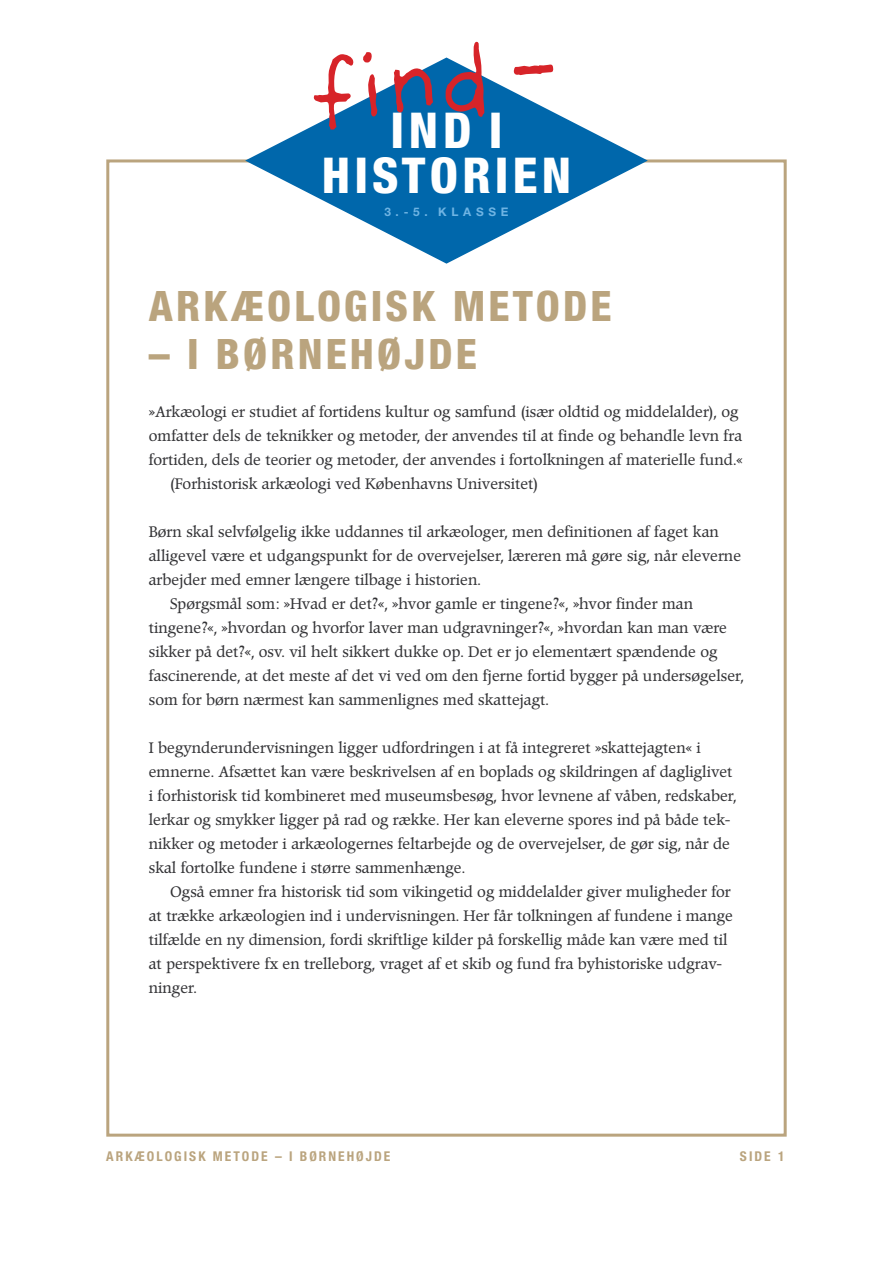
<style>
.page{position:relative;width:893px;height:1263px;background:#fff}
.page>*{position:absolute;margin:0;border:0;box-sizing:border-box;transform-origin:0 0}
.t1{font:100.65px "Providence Sans";color:#d72429}
.t2{font:800 condensed 49.5px/45.6px "Helvetica Neue";letter-spacing:.085em;color:#fff;text-align:center}
.t3{font:800 condensed 42px "Helvetica Neue";letter-spacing:.075em;color:#baa47e}
.t4{font:15px/24px "Poppl Pontifex BE";color:#323235}
.t5{font:700 condensed 13.5px "Helvetica Neue";letter-spacing:.15em;color:#baa47e}
.t6{font:700 11.85px "Helvetica Neue";letter-spacing:.4em;color:#6fb4e3}
</style>
<div class="page">
<svg style="left:245px;top:58px;width:403px;height:206px"></svg>
<h1 class="t1" style="left:302px;top:34px;width:253px;rotate:-6deg">find –</h1>
<h2 class="t2" style="left:322px;top:106px;width:251px">IND I<br>HISTORIEN</h2>
<p class="t6" style="left:384px;top:204px;width:126px">3.-5. KLASSE</p>
<h3 class="t3" style="left:149px;top:280px;width:464px">ARKÆOLOGISK METODE</h3>
<h3 class="t3" style="left:149px;top:328px;width:330px">– I BØRNEHØJDE</h3>
<p class="t4" style="left:149px;top:400px;width:591px">»Arkæologi er studiet af fortidens kultur og samfund (især oldtid og middelalder), og</p>
<p class="t4" style="left:149px;top:424px;width:595px">omfatter dels de teknikker og metoder, der anvendes til at finde og behandle levn fra</p>
<p class="t4" style="left:149px;top:448px;width:595px">fortiden, dels de teorier og metoder, der anvendes i fortolkningen af materielle fund.«</p>
<p class="t4" style="left:170px;top:472px;width:370px">(Forhistorisk arkæologi ved Københavns Universitet)</p>
<p class="t4" style="left:149px;top:520px;width:572px">Børn skal selvfølgelig ikke uddannes til arkæologer, men definitionen af faget kan</p>
<p class="t4" style="left:149px;top:544px;width:594px">alligevel være et udgangspunkt for de overvejelser, læreren må gøre sig, når eleverne</p>
<p class="t4" style="left:149px;top:568px;width:333px">arbejder med emner længere tilbage i historien.</p>
<p class="t4" style="left:170px;top:592px;width:524px">Spørgsmål som: »Hvad er det?«, »hvor gamle er tingene?«, »hvor finder man</p>
<p class="t4" style="left:149px;top:616px;width:580px">tingene?«, »hvordan og hvorfor laver man udgravninger?«, »hvordan kan man være</p>
<p class="t4" style="left:149px;top:640px;width:570px">sikker på det?«, osv. vil helt sikkert dukke op. Det er jo elementært spændende og</p>
<p class="t4" style="left:149px;top:664px;width:597px">fascinerende, at det meste af det vi ved om den fjerne fortid bygger på undersøgelser,</p>
<p class="t4" style="left:149px;top:688px;width:402px">som for børn nærmest kan sammenlignes med skattejagt.</p>
<p class="t4" style="left:149px;top:736px;width:589px">I begynderundervisningen ligger udfordringen i at få integreret »skattejagten« i emnerne. Afsættet kan være beskrivelsen af en boplads og skildringen af dagliglivet i forhistorisk tid kombineret med museumsbesøg, hvor levnene af våben, redskaber, lerkar og smykker ligger på rad og række. Her kan eleverne spores ind på både tek&shy;nikker og metoder i arkæologernes feltarbejde og de overvejelser, de gør sig, når de skal fortolke fundene i større sammenhænge.</p>
<p class="t4" style="left:149px;top:880px;width:586px;text-indent:21px">Også emner fra historisk tid som vikingetid og middelalder giver muligheder for at trække arkæologien ind i undervisningen. Her får tolkningen af fundene i mange tilfælde en ny dimension, fordi skriftlige kilder på forskellig måde kan være med til at perspektivere fx en trelleborg, vraget af et skib og fund fra byhistoriske udgrav&shy;ninger.</p>
<p class="t5" style="left:106px;top:1148px;width:285px">ARKÆOLOGISK METODE – I BØRNEHØJDE</p>
<p class="t5" style="left:740px;top:1148px;width:32px">SIDE</p>
</div>
